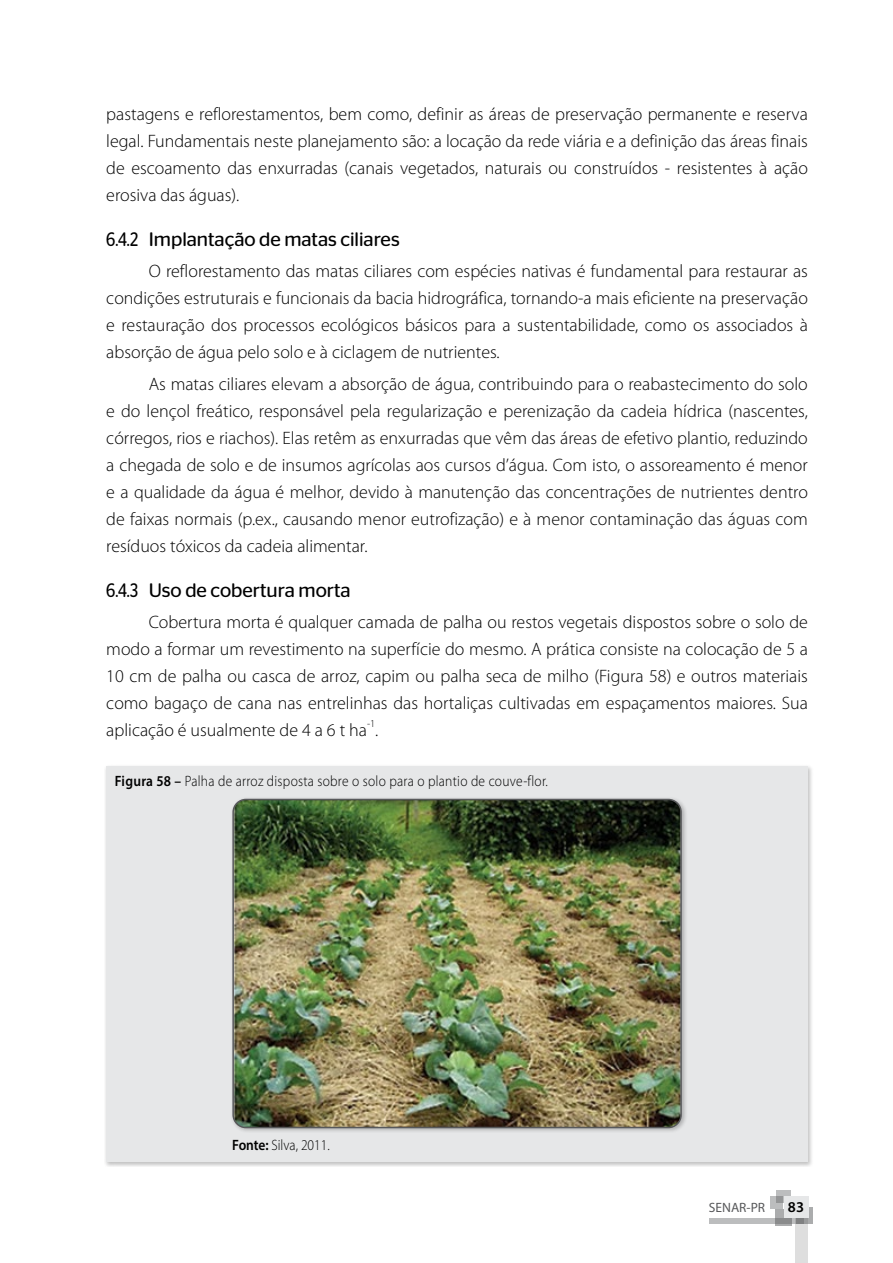
<style>
.page{position:relative;width:893px;height:1263px;background:#fff}
.page>*{position:absolute;margin:0;border:0;box-sizing:border-box;transform-origin:0 0}
.t1{font:19.5px "Stag Sans Round";color:#000;scale:.8 1}
.t2{font:300 18px/27px "Myriad Pro";color:#000;text-align:justify}
.t3{font:300 15px "Myriad Pro";letter-spacing:.02em;color:#000;scale:.9 1}
.t4{font:300 15px "Myriad Pro";color:#000;scale:.9 1}
.t5{font:600 15px "Myriad Pro";color:#000}
.t6{font:13.5px "Myriad Pro";color:#58595b}
.t7{font:300 10.5px "Myriad Pro";color:#000}
.s1{font-weight:600}
</style>
<div class="page">
<svg style="left:776px;top:1191px;width:15px;height:12px"></svg>
<svg style="left:770px;top:1196px;width:13px;height:12px"></svg>
<svg style="left:808px;top:1207px;width:5px;height:16px"></svg>
<svg style="left:775px;top:1210px;width:17px;height:16px"></svg>
<svg style="left:709px;top:1218px;width:87px;height:5px"></svg>
<svg style="left:796px;top:1218px;width:12px;height:45px"></svg>
<div style="left:784px;top:1197px;width:24px;height:21px;background:#e6e7e8"></div>
<div style="left:104px;top:764px;width:709px;height:403px;background:#000;opacity:.25"></div>
<div style="left:106px;top:766px;width:702px;height:396px;background:#e6e7e8"></div>
<div style="left:230px;top:797px;width:458px;height:336px;background:#000;opacity:.25"></div>
<img style="left:233px;top:799px;width:448px;height:328px">
<div style="left:232px;top:799px;width:450px;height:329px;border:2px solid #58595b;border-radius:13px"></div>
<p class="t2" style="left:106px;top:101px;width:703px">pastagens e reflorestamentos, bem como, definir as áreas de preservação permanente e reserva legal. Fundamentais neste planejamento são: a locação da rede viária e a definição das áreas finais de escoamento das enxurradas (canais vegetados, naturais ou construídos - resistentes à ação erosiva das águas).</p>
<p class="t1" style="left:106px;top:228px;width:368px">6.4.2 Implantação de matas ciliares</p>
<p class="t2" style="left:106px;top:258px;width:703px;text-indent:43px">O reflorestamento das matas ciliares com espécies nativas é fundamental para restaurar as condições estruturais e funcionais da bacia hidrográfica, tornando-a mais eficiente na preservação e restauração dos processos ecológicos básicos para a sustentabilidade, como os associados à absorção de água pelo solo e à ciclagem de nutrientes.</p>
<p class="t2" style="left:106px;top:370px;width:703px;text-indent:43px">As matas ciliares elevam a absorção de água, contribuindo para o reabastecimento do solo e do lençol freático, responsável pela regularização e perenização da cadeia hídrica (nascentes, córregos, rios e riachos). Elas retêm as enxurradas que vêm das áreas de efetivo plantio, reduzindo a chegada de solo e de insumos agrícolas aos cursos d’água. Com isto, o assoreamento é menor e a qualidade da água é melhor, devido à manutenção das concentrações de nutrientes dentro de faixas normais (p.ex., causando menor eutrofização) e à menor contaminação das águas com resíduos tóxicos da cadeia alimentar.</p>
<p class="t1" style="left:106px;top:579px;width:307px">6.4.3 Uso de cobertura morta</p>
<p class="t2" style="left:106px;top:609px;width:703px;text-indent:43px">Cobertura morta é qualquer camada de palha ou restos vegetais dispostos sobre o solo de modo a formar um revestimento na superfície do mesmo. A prática consiste na colocação de 5 a 10 cm de palha ou casca de arroz, capim ou palha seca de milho (Figura 58) e outros materiais como bagaço de cana nas entrelinhas das hortaliças cultivadas em espaçamentos maiores. Sua aplicação é usualmente de 4 a 6 t ha</p>
<p class="t7" style="left:367px;top:718px;width:10px">-1</p>
<p class="t2" style="left:375px;top:717px;width:5px">.</p>
<p class="t3" style="left:115px;top:773px;width:483px"><span class="s1">Figura 58 –</span> Palha de arroz disposta sobre o solo para o plantio de couve-flor.</p>
<p class="t4" style="left:232px;top:1137px;width:110px"><span class="s1">Fonte:</span> Silva, 2011.</p>
<p class="t6" style="left:709px;top:1199px;width:58px">SENAR-PR</p>
<p class="t5" style="left:788px;top:1198px;width:18px">83</p>
</div>
